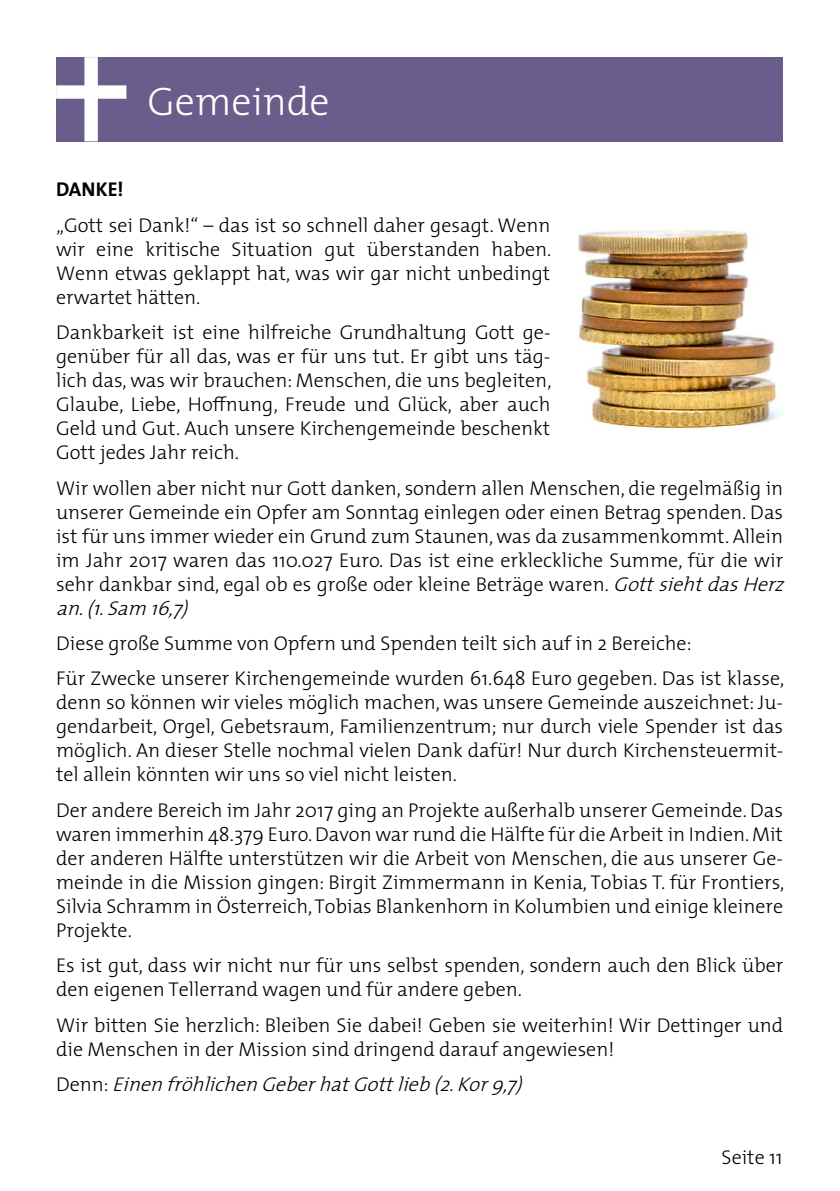
<style>
.page{position:relative;width:840px;height:1191px;background:#fff}
.page>*{position:absolute;margin:0;border:0;box-sizing:border-box;transform-origin:0 0}
.t1{font:300 40px "The Mix";color:#fff}
.t2{font:300 20px/24px "The Mix";color:#000;text-align:justify}
.t3{font:italic 300 20px "The Mix";color:#000}
.t4{font:700 20px "The Mix";color:#000}
.s1{font-style:italic}
.s2{font-style:normal}
</style>
<div class="page">
<div style="left:56px;top:57px;width:726px;height:84px;background:#6a5c8b"></div>
<svg style="left:56px;top:57px;width:70px;height:84px"></svg>
<img style="left:578px;top:229px;width:203px;height:200px">
<h1 class="t1" style="left:147px;top:69px;width:183px">Gemeinde</h1>
<p class="t4" style="left:56px;top:173px;width:69px">DANKE!</p>
<p class="t2" style="left:56px;top:212px;width:496px">„Gott sei Dank!“ – das ist so schnell daher gesagt. Wenn wir eine kritische Situation gut überstanden haben.<br>Wenn etwas geklappt hat, was wir gar nicht unbedingt erwartet hätten.</p>
<p class="t2" style="left:56px;top:320px;width:496px">Dankbarkeit ist eine hilfreiche Grundhaltung Gott ge&shy;genüber für all das, was er für uns tut. Er gibt uns täg&shy;lich das, was wir brauchen: Menschen, die uns begleiten, Glaube, Liebe, Hoffnung, Freude und Glück, aber auch Geld und Gut. Auch unsere Kirchengemeinde beschenkt Gott jedes Jahr reich.</p>
<p class="t2" style="left:56px;top:475px;width:736px;text-align:left">Wir wollen aber nicht nur Gott danken, sondern allen Menschen, die regelmäßig in unserer Gemeinde ein Opfer am Sonntag einlegen oder einen Betrag spenden. Das ist für uns immer wieder ein Grund zum Staunen, was da zusammenkommt. Allein im Jahr 2017 waren das 110.027 Euro. Das ist eine erkleckliche Summe, für die wir sehr dankbar sind, egal ob es große oder kleine Beträge waren. <span class="s1">GottsiehtdasHerz an.(1.Sam 16,7)</span></p>
<p class="t2" style="left:56px;top:625px;width:729px;line-height:35.4px">Diese große Summe von Opfern und Spenden teilt sich auf in 2 Bereiche:<br>Für Zwecke unserer Kirchengemeinde wurden 61.648 Euro gegeben. Das ist klasse,</p>
<p class="t2" style="left:56px;top:690px;width:728px">denn so können wir vieles möglich machen, was unsere Gemeinde auszeichnet: Ju&shy;gendarbeit, Orgel, Gebetsraum, Familienzentrum; nur durch viele Spender ist das möglich. An dieser Stelle nochmal vielen Dank dafür! Nur durch Kirchensteuermit&shy;tel allein könnten wir uns so viel nicht leisten.</p>
<p class="t2" style="left:56px;top:797px;width:729px">Der andere Bereich im Jahr 2017 ging an Projekte außerhalb unserer Gemeinde. Das waren immerhin 48.379 Euro. Davon war rund die Hälfte für die Arbeit in Indien. Mit der anderen Hälfte unterstützen wir die Arbeit von Menschen, die aus unserer Ge&shy;meinde in die Mission gingen: Birgit Zimmermann in Kenia, Tobias T. für Frontiers, Silvia Schramm in Österreich, Tobias Blankenhorn in Kolumbien und einige kleinere Projekte.</p>
<p class="t2" style="left:56px;top:952px;width:728px">Es ist gut, dass wir nicht nur für uns selbst spenden, sondern auch den Blick über den eigenen Tellerrand wagen und für andere geben.</p>
<p class="t2" style="left:56px;top:1012px;width:728px">Wir bitten Sie herzlich: Bleiben Sie dabei! Geben sie weiterhin! Wir Dettinger und die Menschen in der Mission sind dringend darauf angewiesen!</p>
<p class="t3" style="left:56px;top:1067px;width:475px"><span class="s2">D e n n :</span> EinenfröhlichenGeberhatGottlieb(2.Kor9,7)</p>
<p class="t2" style="left:721px;top:1145px;width:62px">Seite 11</p>
</div>
